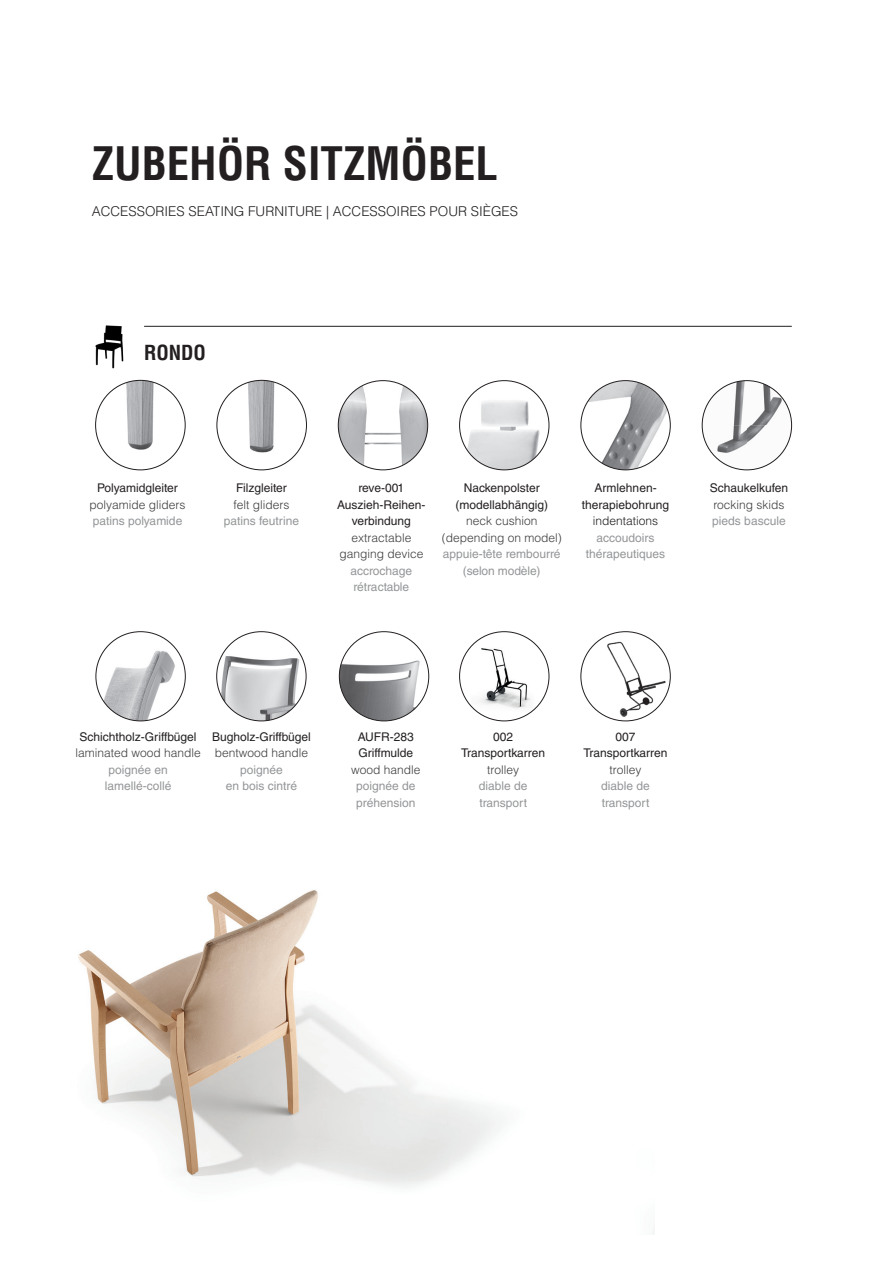
<style>
.page{position:relative;width:893px;height:1263px;background:#fff}
.page>*{position:absolute;margin:0;border:0;box-sizing:border-box;transform-origin:0 0}
.t1{font:700 condensed 45px "Helvetica LT Std";color:#231f20}
.t2{font:700 condensed 20.25px "Helvetica LT Std";color:#231f20}
.t3{font:300 13.5px "Helvetica LT Std";color:#231f20}
.t4{font:12px/16.5px "Helvetica LT Std";color:#231f20;text-align:center}
.t5{font:12px/16.5px "Helvetica LT Std";color:#939598;text-align:center}
.t6{font:300 12px/16.5px "Helvetica LT Std";color:#3e3e3f;text-align:center}
.t7{font:300 12px "Helvetica LT Std";color:#231f20}
</style>
<div class="page">
<img style="left:78px;top:890px;width:577px;height:345px">
<img style="left:581px;top:381px;width:89px;height:89px;border-radius:45px">
<img style="left:460px;top:381px;width:89px;height:89px;border-radius:45px">
<img style="left:702px;top:381px;width:90px;height:89px">
<img style="left:96px;top:632px;width:89px;height:89px;border-radius:45px">
<img style="left:217px;top:632px;width:89px;height:89px;border-radius:45px">
<hr style="left:144px;top:326px;width:648px;height:1px;background:#231f20">
<img style="left:95px;top:325px;width:29px;height:44px">
<img style="left:470px;top:638px;width:68px;height:76px">
<img style="left:606px;top:641px;width:61px;height:76px">
<img style="left:217px;top:380px;width:89px;height:88px">
<img style="left:338px;top:381px;width:90px;height:89px;border-radius:45px">
<img style="left:339px;top:653px;width:90px;height:68px">
<h1 class="t1" style="left:92px;top:135px;width:408px">ZUBEHÖR SITZMÖBEL</h1>
<p class="t3" style="left:92px;top:203px;width:428px">ACCESSORIES SEATING FURNITURE | ACCESSOIRES POUR SIÈGES</p>
<h2 class="t2" style="left:144px;top:340px;width:63px">RONDO</h2>
<p class="t4" style="left:97px;top:479px;width:82px">Polyamidgleiter</p>
<p class="t6" style="left:90px;top:496px;width:97px">polyamide gliders</p>
<p class="t5" style="left:93px;top:512px;width:91px">patins polyamide</p>
<p class="t4" style="left:236px;top:479px;width:52px">Filzgleiter</p>
<p class="t6" style="left:233px;top:496px;width:58px">felt gliders</p>
<p class="t5" style="left:224px;top:512px;width:77px">patins feutrine</p>
<p class="t4" style="left:337px;top:479px;width:90px">reve-001<br>Auszieh-Reihen&shy;verbindung</p>
<p class="t6" style="left:339px;top:529px;width:86px">extractable ganging device</p>
<p class="t5" style="left:350px;top:562px;width:63px;text-align:left">accrochage rétractable</p>
<p class="t4" style="left:455px;top:479px;width:94px">Nackenpolster (modellabhängig)</p>
<p class="t6" style="left:442px;top:512px;width:122px">neck cushion (depending on model)</p>
<p class="t5" style="left:443px;top:545px;width:119px">appuie-tête rembourré (selon modèle)</p>
<p class="t4" style="left:582px;top:479px;width:89px">Armlehnen&shy;therapiebohrung</p>
<p class="t7" style="left:593px;top:513px;width:67px">indentations</p>
<p class="t5" style="left:586px;top:529px;width:81px">accoudoirs thérapeutiques</p>
<p class="t4" style="left:710px;top:479px;width:80px">Schaukelkufen</p>
<p class="t6" style="left:713px;top:496px;width:73px">rocking skids</p>
<p class="t5" style="left:712px;top:512px;width:75px">pieds bascule</p>
<p class="t4" style="left:80px;top:728px;width:118px">Schichtholz-Griffbügel</p>
<p class="t6" style="left:75px;top:745px;width:127px">laminated wood handle</p>
<p class="t5" style="left:105px;top:761px;width:68px">poignée en lamellé-collé</p>
<p class="t4" style="left:212px;top:728px;width:100px">Bugholz-Griffbügel</p>
<p class="t6" style="left:215px;top:745px;width:95px">bentwood handle</p>
<p class="t5" style="left:226px;top:761px;width:73px">poignée<br>en bois cintré</p>
<p class="t4" style="left:358px;top:728px;width:58px;text-align:left">AUFR-283<br>Griffmulde</p>
<p class="t6" style="left:351px;top:761px;width:71px">wood handle</p>
<p class="t5" style="left:356px;top:778px;width:61px;text-align:left">poignée de préhension</p>
<p class="t4" style="left:461px;top:728px;width:85px">002<br>Transportkarren</p>
<p class="t6" style="left:487px;top:761px;width:33px">trolley</p>
<p class="t5" style="left:479px;top:778px;width:50px;text-align:left">diable de transport</p>
<p class="t4" style="left:584px;top:728px;width:85px">007<br>Transportkarren</p>
<p class="t6" style="left:610px;top:761px;width:33px">trolley</p>
<p class="t5" style="left:601px;top:778px;width:50px;text-align:left">diable de transport</p>
</div>
